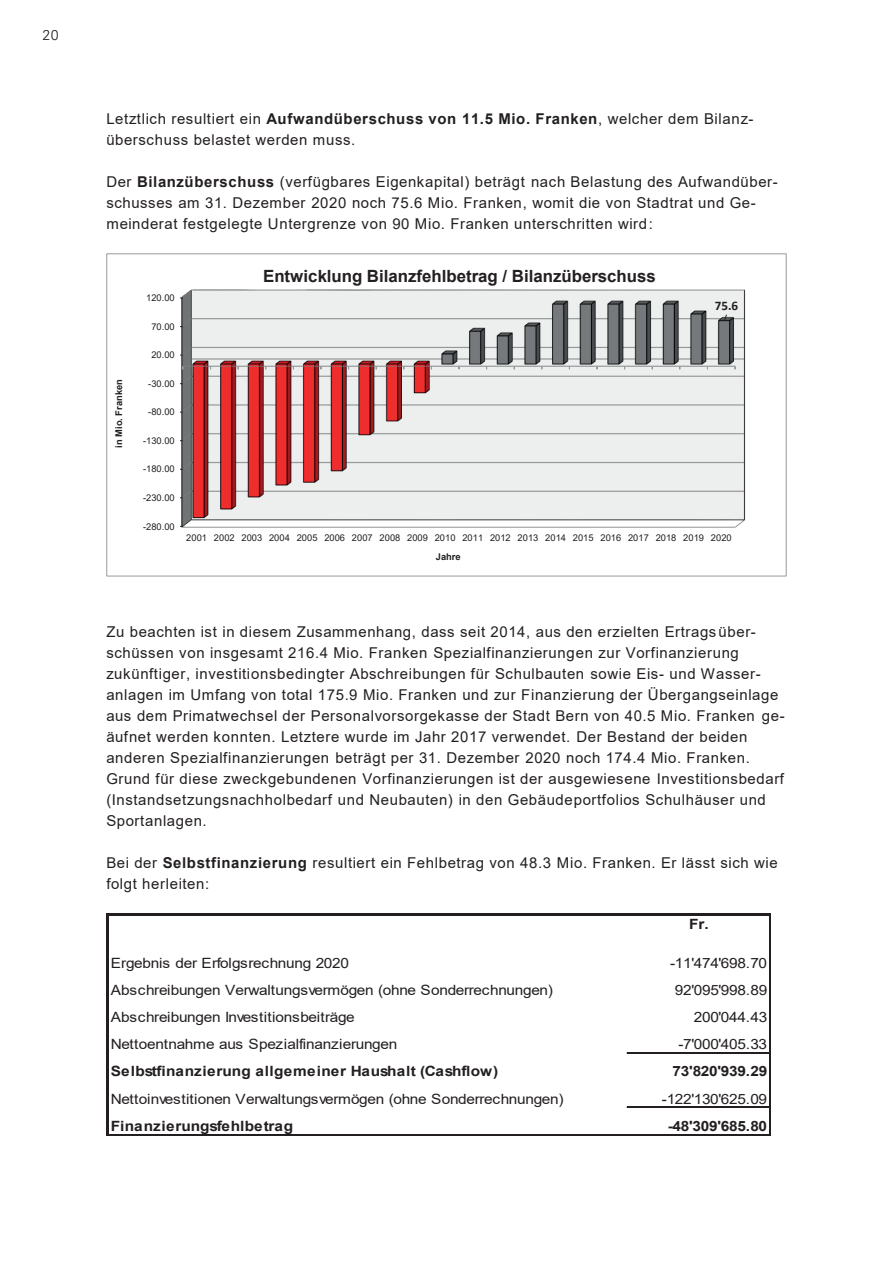
<style>
.page{position:relative;width:893px;height:1263px;background:#fff}
.page>*{position:absolute;margin:0;border:0;box-sizing:border-box;transform-origin:0 0}
.t1{font:700 16.8px "Arial";color:#231f20}
.t2{font:15px/21px "Arial";letter-spacing:.04em;color:#231f20}
.t3{font:300 14.25px "Univers LT Std";color:#231f20}
.t4{font:14.1px "Arial";letter-spacing:-.02em;color:#231f20;scale:1.09 1}
.t5{font:700 14.1px "Arial";letter-spacing:.02em;color:#231f20;scale:1.09 1}
.t6{font:700 14.1px "Arial";letter-spacing:-.02em;color:#231f20;scale:1.09 1}
.t7{font:700 14.1px "Arial";color:#231f20;scale:1.09 1}
.t8{font:700 13.05px "Calibri";color:#231f20}
.t9{font:9.3px "Arial";color:#231f20}
.t10{font:700 9.3px "Arial";color:#231f20}
.s1{font-weight:700}
</style>
<div class="page">
<hr style="left:108px;top:914px;width:663px;height:1px;background:#231f20">
<hr style="left:627px;top:1052px;width:144px;height:1px;background:#231f20">
<hr style="left:627px;top:1107px;width:144px;height:1px;background:#231f20">
<hr style="left:107px;top:914px;width:1px;height:221px;background:#231f20">
<hr style="left:108px;top:1134px;width:663px;height:1px;background:#231f20">
<hr style="left:769px;top:915px;width:2px;height:220px;background:#231f20">
<hr style="left:107px;top:913px;width:664px;height:1px;background:#231f20">
<hr style="left:106px;top:914px;width:1px;height:221px;background:#231f20">
<hr style="left:771px;top:914px;width:1px;height:221px;background:#231f20">
<hr style="left:107px;top:1135px;width:664px;height:1px;background:#231f20">
<img style="left:181px;top:289px;width:565px;height:239px">
<svg style="left:723px;top:314px;width:4px;height:8px"></svg>
<p class="t3" style="left:43px;top:26px;width:18px">20</p>
<p class="t2" style="left:106px;top:108px;width:649px">Letztlich resultiert ein <span class="s1">Aufwandüberschuss von 11.5 Mio. Franken</span>, welcher dem Bilanz&shy;überschuss belastet werden muss.</p>
<p class="t2" style="left:106px;top:171px;width:673px">Der <span class="s1">Bilanzüberschuss</span> (verfügbares Eigenkapital) beträgt nach Belastung des Aufwandüber&shy;schusses am 31. Dezember 2020 noch 75.6 Mio. Franken, womit die von Stadtrat und Ge&shy;meinderat festgelegte Untergrenze von 90 Mio. Franken unterschritten wird:</p>
<p class="t10" style="left:112px;top:448px;width:70px;rotate:-90deg">in Mio. Franken</p>
<p class="t9" style="left:146px;top:291px;width:30px">120.00</p>
<p class="t9" style="left:151px;top:320px;width:25px">70.00</p>
<p class="t9" style="left:151px;top:349px;width:25px">20.00</p>
<p class="t9" style="left:148px;top:377px;width:28px">-30.00</p>
<p class="t9" style="left:148px;top:406px;width:28px">-80.00</p>
<p class="t9" style="left:143px;top:434px;width:33px">-130.00</p>
<p class="t9" style="left:143px;top:463px;width:33px">-180.00</p>
<p class="t9" style="left:143px;top:491px;width:33px">-230.00</p>
<p class="t9" style="left:143px;top:520px;width:33px">-280.00</p>
<p class="t1" style="left:263px;top:264px;width:394px">Entwicklung Bilanzfehlbetrag / Bilanzüberschuss</p>
<p class="t8" style="left:715px;top:296px;width:25px">75.6</p>
<p class="t9" style="left:186px;top:531px;width:547px">2001 2002 2003 2004 2005 2006 2007 2008 2009 2010 2011 2012 2013 2014 2015 2016 2017 2018 2019 2020</p>
<p class="t10" style="left:436px;top:551px;width:26px">Jahre</p>
<p class="t2" style="left:106px;top:621px;width:680px">Zu beachten ist in diesem Zusammenhang, dass seit 2014, aus den erzielten Ertragsüber&shy;schüssen von insgesamt 216.4 Mio. Franken Spezialfinanzierungen zur Vorfinanzierung zukünftiger, investitionsbedingter Abschreibungen für Schulbauten sowie Eis- und Wasser&shy;anlagen im Umfang von total 175.9 Mio. Franken und zur Finanzierung der Übergangseinlage aus dem Primatwechsel der Personalvorsorgekasse der Stadt Bern von 40.5 Mio. Franken ge&shy;äufnet werden konnten. Letztere wurde im Jahr 2017 verwendet. Der Bestand der beiden anderen Spezialfinanzierungen beträgt per 31. Dezember 2020 noch 174.4 Mio. Franken.<br>Grund für diese zweckgebundenen Vorfinanzierungen ist der ausgewiesene Investitionsbedarf (Instandsetzungsnachholbedarf und Neubauten) in den Gebäudeportfolios Schulhäuser und Sportanlagen.</p>
<p class="t2" style="left:106px;top:852px;width:673px">Bei der <span class="s1">Selbstfinanzierung</span> resultiert ein Fehlbetrag von 48.3 Mio. Franken. Er lässt sich wie folgt herleiten:</p>
<p class="t7" style="left:689px;top:914px;width:19px">Fr.</p>
<p class="t4" style="left:111px;top:953px;width:220px">Ergebnis der Erfolgsrechnung 2020</p>
<p class="t4" style="left:670px;top:953px;width:90px">-11'474'698.70</p>
<p class="t4" style="left:111px;top:980px;width:407px">Abschreibungen Verwaltungsvermögen (ohne Sonderrechnungen)</p>
<p class="t4" style="left:675px;top:980px;width:86px">92'095'998.89</p>
<p class="t4" style="left:111px;top:1007px;width:225px">Abschreibungen Investitionsbeiträge</p>
<p class="t4" style="left:694px;top:1007px;width:69px">200'044.43</p>
<p class="t4" style="left:111px;top:1034px;width:264px">Nettoentnahme aus Spezialfinanzierungen</p>
<p class="t4" style="left:678px;top:1034px;width:83px">-7'000'405.33</p>
<p class="t5" style="left:111px;top:1061px;width:357px">Selbstfinanzierung allgemeiner Haushalt (Cashflow)</p>
<p class="t6" style="left:673px;top:1061px;width:88px">73'820'939.29</p>
<p class="t4" style="left:111px;top:1089px;width:417px">Nettoinvestitionen Verwaltungsvermögen (ohne Sonderrechnungen)</p>
<p class="t4" style="left:662px;top:1089px;width:98px">-122'130'625.09</p>
<p class="t7" style="left:111px;top:1116px;width:169px">Finanzierungsfehlbetrag</p>
<p class="t6" style="left:668px;top:1116px;width:93px">-48'309'685.80</p>
</div>
